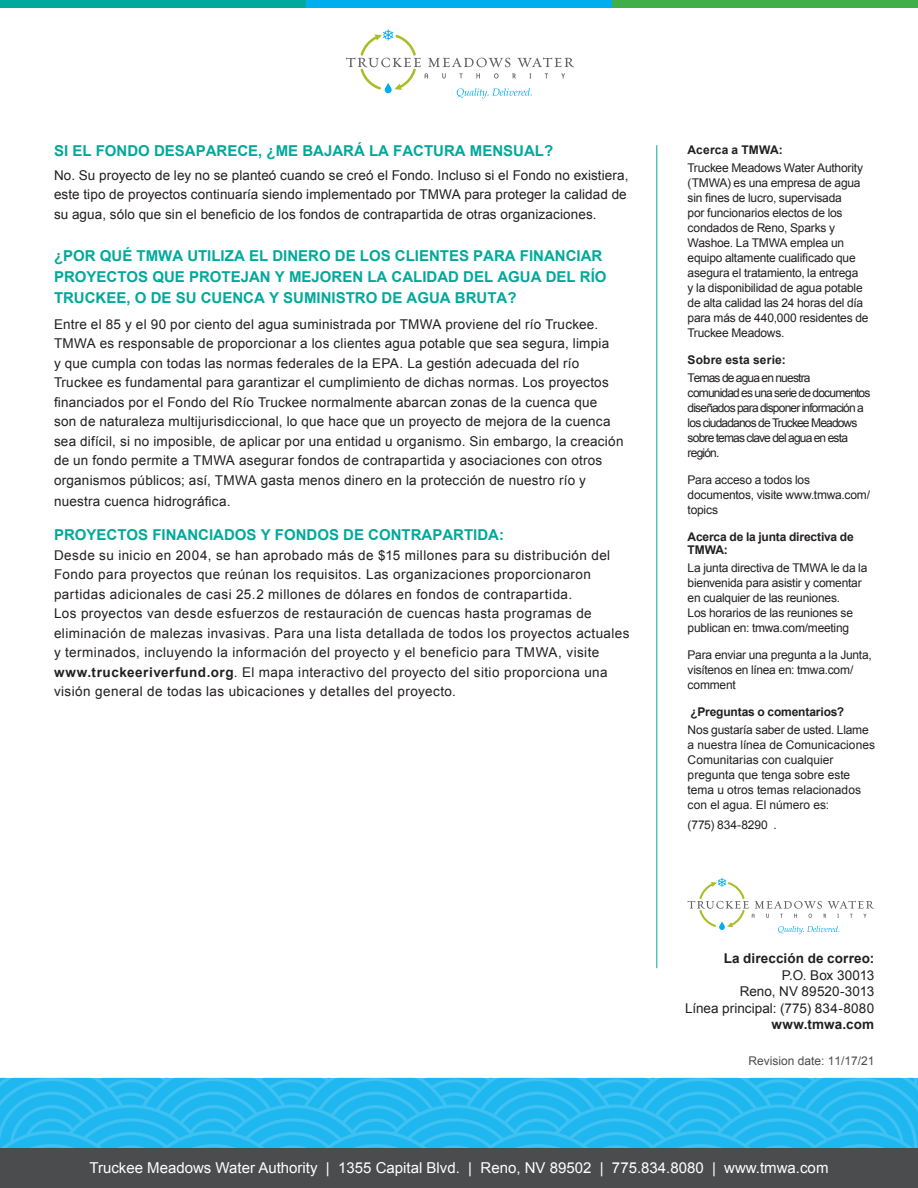
<style>
.page{position:relative;width:918px;height:1188px;background:#fff}
.page>*{position:absolute;margin:0;border:0;box-sizing:border-box;transform-origin:0 0}
.Blue_Subheads{font:700 15px/21px "Arial";color:#00a99b}
.t1{font:15px "Arial";color:#fff}
.Body_Copy_-_Topic_Pa{font:13.5px/19.5px "Arial";letter-spacing:.02em;color:#231f20}
.Body_Copy_-_Topic_Pa-2{font:700 13.5px "Arial";letter-spacing:.01em;color:#231f20}
.Body_Copy_-_Topic_Pa-3{font:13.5px "Arial";color:#231f20}
.Body_Copy_-_Topic_Pa-4{font:13.5px "Arial";letter-spacing:-.005em;color:#231f20}
.Body_Copy_-_Topic_Pa-5{font:12px/15px "Arial";letter-spacing:-.02em;color:#231f20}
.Body_Copy_-_Topic_Pa-6{font:12px/15px "Arial";color:#231f20}
.Body_Copy_-_Topic_Pa-7{font:12px/15px "Arial";letter-spacing:-.07em;color:#231f20}
.Body_Copy_-_Topic_Pa-8{font:700 12px/13.5px "Arial";letter-spacing:-.01em;color:#231f20}
.t2{font:12px "Arial";color:#4b4c4d}
.Body_Copy_-_Topic_Pa-9{font:700 12px "Arial";letter-spacing:.015em;color:#231f20}
.Body_Copy_-_Topic_Pa-10{font:700 12px "Arial";letter-spacing:.01em;color:#231f20}
.s1{font-weight:700}
</style>
<div class="page">
<div style="left:612px;top:0;width:306px;height:8px;background:#40ae49"></div>
<div style="left:0;top:0;width:306px;height:8px;background:#00a99b"></div>
<div style="left:306px;top:0;width:306px;height:8px;background:#00aeef"></div>
<div style="left:0;top:1148px;width:918px;height:40px;background:#4b4c4d"></div>
<svg style="left:0;top:1078px;width:918px;height:70px;background:#27b9f0"></svg>
<hr style="left:656px;top:145px;width:1px;height:823px;background:#00a99b">
<svg style="left:346px;top:29px;width:228px;height:69px"></svg>
<svg style="left:688px;top:878px;width:186px;height:56px"></svg>
<p class="Blue_Subheads" style="left:54px;top:140px;width:501px">SI EL FONDO DESAPARECE, ¿ME BAJARÁ LA FACTURA MENSUAL?</p>
<p class="Body_Copy_-_Topic_Pa" style="left:54px;top:165px;width:576px">No. Su proyecto de ley no se planteó cuando se creó el Fondo. Incluso si el Fondo no existiera, este tipo de proyectos continuaría siendo implementado por TMWA para proteger la calidad de su agua, sólo que sin el beneficio de los fondos de contrapartida de otras organizaciones.</p>
<p class="Blue_Subheads" style="left:54px;top:246px;width:554px">¿POR QUÉ TMWA UTILIZA EL DINERO DE LOS CLIENTES PARA FINANCIAR<br>PROYECTOS QUE PROTEJAN Y MEJOREN LA CALIDAD DEL AGUA DEL RÍO<br>TRUCKEE, O DE SU CUENCA Y SUMINISTRO DE AGUA BRUTA?</p>
<p class="Body_Copy_-_Topic_Pa" style="left:54px;top:314px;width:571px">Entre el 85 y el 90 por ciento del agua suministrada por TMWA proviene del río Truckee.<br>TMWA es responsable de proporcionar a los clientes agua potable que sea segura, limpia<br>y que cumpla con todas las normas federales de la EPA. La gestión adecuada del río Truckee es fundamental para garantizar el cumplimiento de dichas normas. Los proyectos financiados por el Fondo del Río Truckee normalmente abarcan zonas de la cuenca que<br>son de naturaleza multijurisdiccional, lo que hace que un proyecto de mejora de la cuenca sea difícil, si no imposible, de aplicar por una entidad u organismo. Sin embargo, la creación de un fondo permite a TMWA asegurar fondos de contrapartida y asociaciones con otros organismos públicos; así, TMWA gasta menos dinero en la protección de nuestro río y</p>
<p class="Body_Copy_-_Topic_Pa" style="left:54px;top:491px;width:178px">nuestra cuenca hidrográfica.</p>
<p class="Blue_Subheads" style="left:54px;top:525px;width:452px">PROYECTOS FINANCIADOS Y FONDOS DE CONTRAPARTIDA:</p>
<p class="Body_Copy_-_Topic_Pa" style="left:54px;top:545px;width:577px">Desde su inicio en 2004, se han aprobado más de $15 millones para su distribución del Fondo para proyectos que reúnan los requisitos. Las organizaciones proporcionaron partidas adicionales de casi 25.2 millones de dólares en fondos de contrapartida.<br>Los proyectos van desde esfuerzos de restauración de cuencas hasta programas de eliminación de malezas invasivas. Para una lista detallada de todos los proyectos actuales y terminados, incluyendo la información del proyecto y el beneficio para TMWA, visite <span class="s1">www.truckeeriverfund.org</span>. El mapa interactivo del proyecto del sitio proporciona una visión general de todas las ubicaciones y detalles del proyecto.</p>
<p class="Body_Copy_-_Topic_Pa-10" style="left:688px;top:142px;width:97px">Acerca a TMWA:</p>
<p class="Body_Copy_-_Topic_Pa-5" style="left:688px;top:160px;width:182px">Truckee Meadows Water Authority (TMWA) es una empresa de agua sin fines de lucro, supervisada<br>por funcionarios electos de los condados de Reno, Sparks y<br>Washoe. La TMWA emplea un equipo altamente cualificado que asegura el tratamiento, la entrega<br>y la disponibilidad de agua potable de alta calidad las 24 horas del día para más de 440,000 residentes de<br>Truckee Meadows.</p>
<p class="Body_Copy_-_Topic_Pa-9" style="left:688px;top:352px;width:100px">Sobre esta serie:</p>
<p class="Body_Copy_-_Topic_Pa-7" style="left:688px;top:370px;width:184px">Temas de agua en nuestra<br>comunidad es una serie de documentos diseñados para disponer información a los ciudadanos de Truckee Meadows sobre temas clave del agua en esta región.</p>
<p class="Body_Copy_-_Topic_Pa-5" style="left:688px;top:472px;width:184px">Para acceso a todos los documentos, visite www.tmwa.com/ topics</p>
<p class="Body_Copy_-_Topic_Pa-8" style="left:688px;top:530px;width:168px">Acerca de la junta directiva de<br>TMWA:</p>
<p class="Body_Copy_-_Topic_Pa-5" style="left:688px;top:561px;width:181px">La junta directiva de TMWA le da la bienvenida para asistir y comentar en cualquier de las reuniones.<br>Los horarios de las reuniones se publican en: tmwa.com/meeting</p>
<p class="Body_Copy_-_Topic_Pa-5" style="left:688px;top:648px;width:186px">Para enviar una pregunta a la Junta, visítenos en línea en: tmwa.com/ comment</p>
<p class="Body_Copy_-_Topic_Pa-8" style="left:691px;top:706px;width:155px">¿Preguntas o comentarios?</p>
<p class="Body_Copy_-_Topic_Pa-6" style="left:688px;top:723px;width:189px">Nos gustaría saber de usted. Llame a nuestra línea de Comunicaciones<br>Comunitarias con cualquier pregunta que tenga sobre este tema u otros temas relacionados con el agua. El número es:</p>
<p class="Body_Copy_-_Topic_Pa-5" style="left:688px;top:817px;width:91px">(775) 834-8290 .</p>
<p class="Body_Copy_-_Topic_Pa-2" style="left:724px;top:949px;width:152px">La dirección de correo:</p>
<p class="Body_Copy_-_Topic_Pa-4" style="left:782px;top:966px;width:94px">P.O. Box 30013</p>
<p class="Body_Copy_-_Topic_Pa" style="left:740px;top:982px;width:136px">Reno, NV 89520-3013</p>
<p class="Body_Copy_-_Topic_Pa-3" style="left:685px;top:999px;width:191px">Línea principal: (775) 834-8080</p>
<p class="Body_Copy_-_Topic_Pa-2" style="left:771px;top:1015px;width:104px">www.tmwa.com</p>
<p class="t2" style="left:748px;top:1053px;width:128px">Revision date: 11/17/21</p>
<p class="t1" style="left:90px;top:1158px;width:740px">Truckee Meadows Water Authority | 1355 Capital Blvd. | Reno, NV 89502 | 775.834.8080 | www.tmwa.com</p>
</div>
